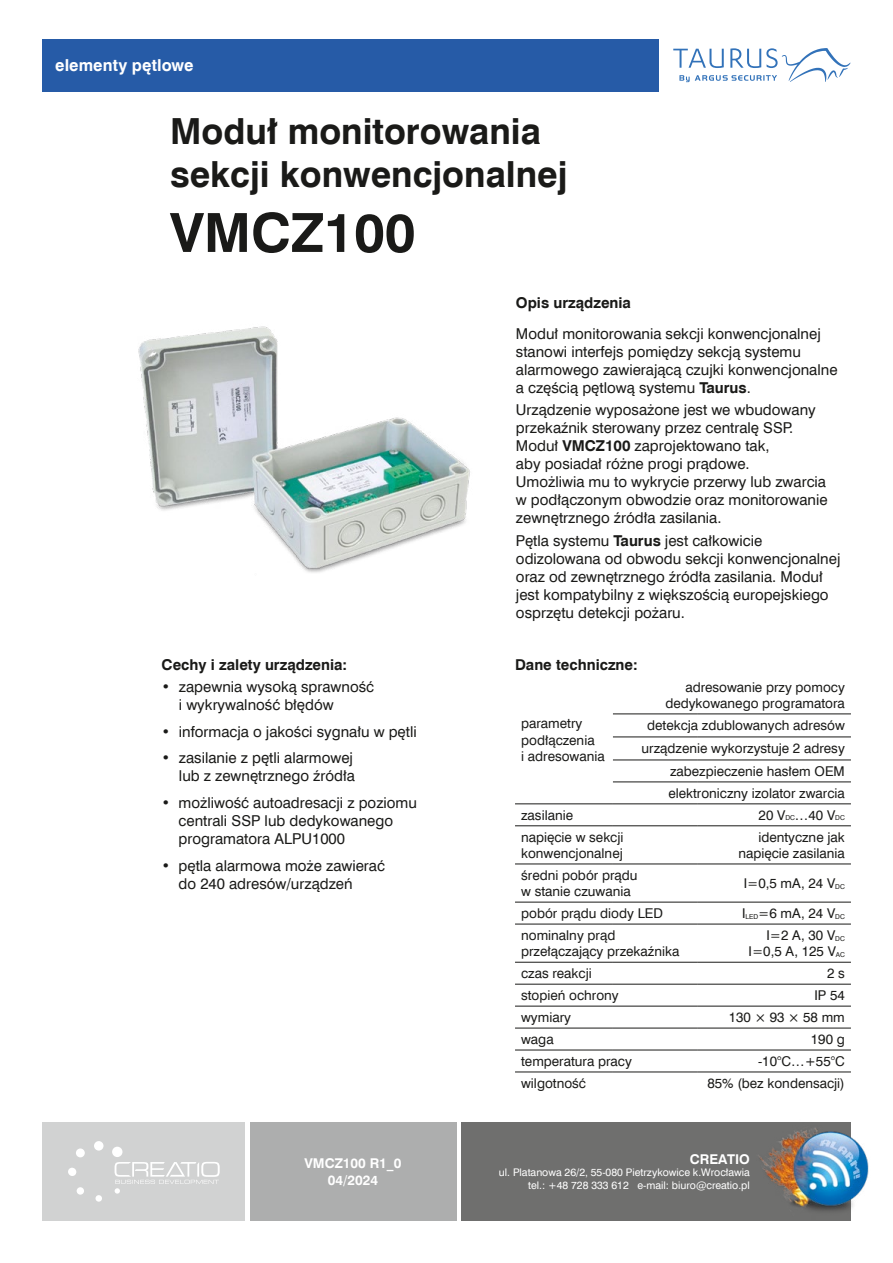
<style>
.page{position:relative;width:893px;height:1263px;background:#fff}
.page>*{position:absolute;margin:0;border:0;box-sizing:border-box;transform-origin:0 0}
.t1{font:700 54px "Swis 721 EU";color:#1a1a18}
.t2{font:700 36px/43.2px "Swis 721 EU";color:#1a1a18}
.t3{font:700 16.5px "Swis 721 EU";letter-spacing:.005em;color:#fff}
.t4{font:15px/18px "Swis 721 EU";color:#1a1a18}
.t5{font:700 15px "Swis 721 EU";color:#1a1a18}
.t6{font:13.5px/16.2px "Swis 721 EU";color:#1a1a18}
.t7{font:700 13.5px/16.2px "Swis 721 EU";color:#fff;text-align:center}
.t8{font:10.5px/12.6px "Swis 721 EU";color:#fff;text-align:right}
.s1{font-weight:700}
.s2{font-size:6.75px}
</style>
<div class="page">
<div style="left:461px;top:1122px;width:389px;height:98px;background:#6f6f6e"></div>
<div style="left:250px;top:1122px;width:206px;height:98px;background:#adaeae"></div>
<img style="left:758px;top:1122px;width:111px;height:98px">
<div style="left:42px;top:39px;width:617px;height:52px;background:#265ba7"></div>
<img style="left:138px;top:326px;width:332px;height:247px">
<hr style="left:613px;top:713px;width:85px;height:1px;background:#1a1a18">
<hr style="left:698px;top:713px;width:153px;height:1px;background:#1a1a18">
<hr style="left:613px;top:736px;width:85px;height:1px;background:#1a1a18">
<hr style="left:698px;top:736px;width:153px;height:1px;background:#1a1a18">
<hr style="left:613px;top:759px;width:85px;height:1px;background:#1a1a18">
<hr style="left:698px;top:759px;width:153px;height:1px;background:#1a1a18">
<hr style="left:613px;top:781px;width:85px;height:1px;background:#1a1a18">
<hr style="left:698px;top:781px;width:153px;height:1px;background:#1a1a18">
<hr style="left:515px;top:803px;width:98px;height:1px;background:#1a1a18">
<hr style="left:613px;top:803px;width:85px;height:1px;background:#1a1a18">
<hr style="left:698px;top:803px;width:153px;height:1px;background:#1a1a18">
<hr style="left:515px;top:825px;width:98px;height:1px;background:#1a1a18">
<hr style="left:613px;top:825px;width:85px;height:1px;background:#1a1a18">
<hr style="left:698px;top:825px;width:153px;height:1px;background:#1a1a18">
<hr style="left:515px;top:863px;width:98px;height:1px;background:#1a1a18">
<hr style="left:613px;top:863px;width:85px;height:1px;background:#1a1a18">
<hr style="left:698px;top:863px;width:153px;height:1px;background:#1a1a18">
<hr style="left:515px;top:902px;width:98px;height:1px;background:#1a1a18">
<hr style="left:613px;top:902px;width:85px;height:1px;background:#1a1a18">
<hr style="left:698px;top:902px;width:153px;height:1px;background:#1a1a18">
<hr style="left:515px;top:924px;width:98px;height:1px;background:#1a1a18">
<hr style="left:613px;top:924px;width:85px;height:1px;background:#1a1a18">
<hr style="left:698px;top:924px;width:153px;height:1px;background:#1a1a18">
<hr style="left:515px;top:1071px;width:98px;height:1px;background:#1a1a18">
<hr style="left:613px;top:1071px;width:85px;height:1px;background:#1a1a18">
<hr style="left:698px;top:1071px;width:153px;height:1px;background:#1a1a18">
<hr style="left:515px;top:962px;width:98px;height:1px;background:#1a1a18">
<hr style="left:613px;top:962px;width:85px;height:1px;background:#1a1a18">
<hr style="left:698px;top:962px;width:153px;height:1px;background:#1a1a18">
<hr style="left:515px;top:984px;width:98px;height:1px;background:#1a1a18">
<hr style="left:613px;top:984px;width:85px;height:1px;background:#1a1a18">
<hr style="left:698px;top:984px;width:153px;height:1px;background:#1a1a18">
<hr style="left:515px;top:1006px;width:98px;height:1px;background:#1a1a18">
<hr style="left:613px;top:1006px;width:85px;height:1px;background:#1a1a18">
<hr style="left:698px;top:1006px;width:153px;height:1px;background:#1a1a18">
<hr style="left:515px;top:1028px;width:98px;height:1px;background:#1a1a18">
<hr style="left:613px;top:1028px;width:85px;height:1px;background:#1a1a18">
<hr style="left:698px;top:1028px;width:153px;height:1px;background:#1a1a18">
<hr style="left:515px;top:1050px;width:98px;height:1px;background:#1a1a18">
<hr style="left:613px;top:1050px;width:85px;height:1px;background:#1a1a18">
<hr style="left:698px;top:1050px;width:153px;height:1px;background:#1a1a18">
<div style="left:43px;top:1122px;width:202px;height:98px;background:#d1d2d2"></div>
<svg style="left:68px;top:1141px;width:152px;height:61px"></svg>
<svg style="left:673px;top:48px;width:177px;height:34px"></svg>
<p class="t3" style="left:55px;top:55px;width:140px">elementy pętlowe</p>
<h2 class="t2" style="left:170px;top:112px;width:399px">Moduł monitorowania sekcji konwencjonalnej</h2>
<h1 class="t1" style="left:170px;top:199px;width:247px">VMCZ100</h1>
<p class="t5" style="left:162px;top:655px;width:187px">Cechy i zalety urządzenia:</p>
<p class="t4" style="left:179px;top:678px;width:197px;text-indent:-17px">• zapewnia wysoką sprawność i wykrywalność błędów</p>
<p class="t4" style="left:162px;top:723px;width:257px">• informacja o jakości sygnału w pętli</p>
<p class="t4" style="left:162px;top:749px;width:195px;text-align:right">• zasilanie z pętli alarmowej lub z zewnętrznego źródła</p>
<p class="t4" style="left:179px;top:794px;width:240px;text-indent:-17px">• możliwość autoadresacji z poziomu centrali SSP lub dedykowanego programatora ALPU1000</p>
<p class="t4" style="left:179px;top:857px;width:208px;text-indent:-17px">• pętla alarmowa może zawierać do 240 adresów/urządzeń</p>
<p class="t5" style="left:516px;top:294px;width:117px">Opis urządzenia</p>
<p class="t4" style="left:516px;top:325px;width:323px">Moduł monitorowania sekcji konwencjonalnej stanowi interfejs pomiędzy sekcją systemu alarmowego zawierającą czujki konwencjonalne a częścią pętlową systemu <span class="s1">Taurus</span>.</p>
<p class="t4" style="left:516px;top:402px;width:313px">Urządzenie wyposażone jest we wbudowany przekaźnik sterowany przez centralę SSP.<br>Moduł <span class="s1">VMCZ100</span> zaprojektowano tak,<br>aby posiadał różne progi prądowe.<br>Umożliwia mu to wykrycie przerwy lub zwarcia w podłączonym obwodzie oraz monitorowanie zewnętrznego źródła zasilania.</p>
<p class="t4" style="left:516px;top:532px;width:326px">Pętla systemu <span class="s1">Taurus</span> jest całkowicie odizolowana od obwodu sekcji konwencjonalnej oraz od zewnętrznego źródła zasilania. Moduł jest kompatybilny z większością europejskiego osprzętu detekcji pożaru.</p>
<p class="t5" style="left:515px;top:655px;width:124px">Dane techniczne:</p>
<p class="t6" style="left:521px;top:716px;width:85px">parametry podłączenia<br>i adresowania</p>
<p class="t6" style="left:665px;top:679px;width:181px;text-align:right">adresowanie przy pomocy dedykowanego programatora</p>
<p class="t6" style="left:642px;top:715px;width:205px;line-height:22.5px;text-align:right">detekcja zdublowanych adresów urządzenie wykorzystuje 2 adresy zabezpieczenie hasłem OEM elektroniczny izolator zwarcia</p>
<p class="t6" style="left:521px;top:807px;width:53px">zasilanie</p>
<p class="t6" style="left:759px;top:807px;width:88px">20 V<span class="s2">DC</span>…40 V<span class="s2">DC</span></p>
<p class="t6" style="left:521px;top:829px;width:104px">napięcie w sekcji konwencjonalnej</p>
<p class="t6" style="left:738px;top:829px;width:108px;text-align:right">identyczne jak napięcie zasilania</p>
<p class="t6" style="left:521px;top:867px;width:118px">średni pobór prądu w stanie czuwania</p>
<p class="t6" style="left:744px;top:875px;width:103px">I=0,5 mA, 24 V<span class="s2">DC</span></p>
<p class="t6" style="left:521px;top:905px;width:143px">pobór prądu diody LED</p>
<p class="t6" style="left:742px;top:905px;width:104px">I<span class="s2">LED</span>=6 mA, 24 V<span class="s2">DC</span></p>
<p class="t6" style="left:521px;top:927px;width:160px">nominalny prąd przełączający przekaźnika</p>
<p class="t6" style="left:749px;top:927px;width:98px;text-align:right">I=2 A, 30 V<span class="s2">DC<br></span>I=0,5 A, 125 V<span class="s2">AC</span></p>
<p class="t6" style="left:521px;top:965px;width:72px">czas reakcji</p>
<p class="t6" style="left:827px;top:965px;width:19px">2 s</p>
<p class="t6" style="left:521px;top:987px;width:99px">stopień ochrony</p>
<p class="t6" style="left:814px;top:987px;width:32px">IP 54</p>
<p class="t6" style="left:521px;top:1009px;width:51px">wymiary</p>
<p class="t6" style="left:729px;top:1009px;width:118px">130 × 93 × 58 mm</p>
<p class="t6" style="left:521px;top:1031px;width:34px">waga</p>
<p class="t6" style="left:811px;top:1031px;width:35px">190 g</p>
<p class="t6" style="left:521px;top:1053px;width:112px">temperatura pracy</p>
<p class="t6" style="left:758px;top:1053px;width:88px">-10°C…+55°C</p>
<p class="t6" style="left:521px;top:1075px;width:66px">wilgotność</p>
<p class="t6" style="left:707px;top:1075px;width:139px">85% (bez kondensacji)</p>
<p class="t7" style="left:304px;top:1156px;width:98px">VMCZ100 R1_0<br>04/2024</p>
<p class="t7" style="left:690px;top:1152px;width:62px">CREATIO</p>
<p class="t8" style="left:499px;top:1167px;width:252px">ul. Platanowa 26/2, 55-080 Pietrzykowice k.Wrocławia tel.: +48 728 333 612 e-mail: biuro@creatio.pl</p>
</div>
